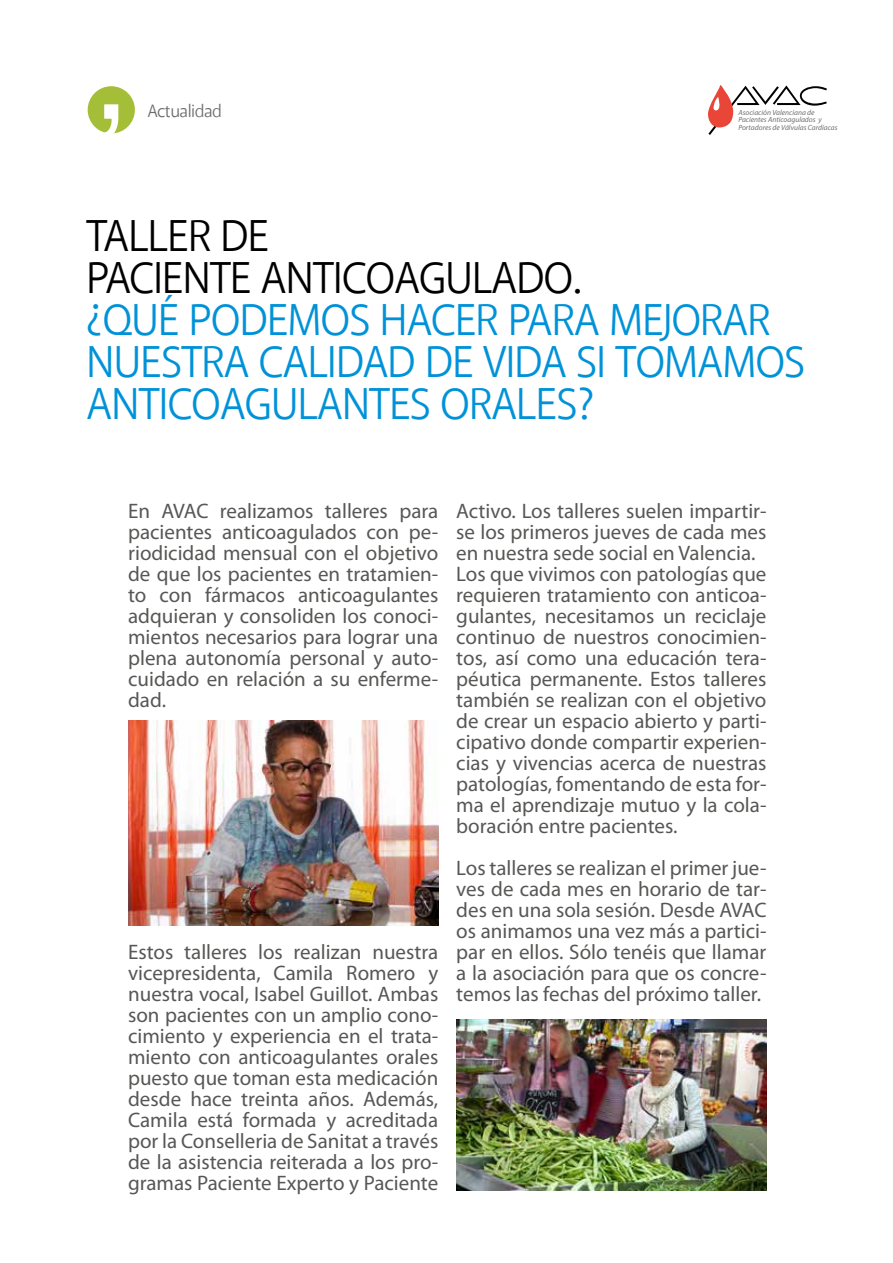
<style>
.page{position:relative;width:893px;height:1263px;background:#fff}
.page>*{position:absolute;margin:0;border:0;box-sizing:border-box;transform-origin:0 0}
.t1{font:45px/42px "Akagi";letter-spacing:-.03em;color:#0092d8}
.t2{font:45px/42px "Akagi";letter-spacing:-.03em;color:#000}
.t3{font:21px/21px "Myriad Pro";color:#575756;text-align:justify}
.t4{font:18px "Akagi";letter-spacing:-.03em;color:#6c6b6e}
.t5{font:italic 7.5px/7.5px "Myriad Pro";color:#706f6f}
</style>
<div class="page">
<svg style="left:708px;top:85px;width:119px;height:50px"></svg>
<div style="left:88px;top:86px;width:47px;height:47px;background:#a5be38;border-radius:50%"></div>
<svg style="left:104px;top:104px;width:14px;height:30px"></svg>
<img style="left:128px;top:720px;width:310px;height:206px">
<img style="left:456px;top:1019px;width:310px;height:172px">
<p class="t4" style="left:148px;top:100px;width:76px">Actualidad</p>
<p class="t5" style="left:738px;top:109px;width:101px">Asociación Valenciana de<br>Pacientes Anticoagulados y<br>Portadores de Válvulas Cardíacas</p>
<h1 class="t2" style="left:86px;top:214px;width:497px">TALLER DE<br>PACIENTE ANTICOAGULADO.</h1>
<h1 class="t1" style="left:86px;top:298px;width:721px">¿QUÉ PODEMOS HACER PARA MEJORAR<br>NUESTRA CALIDAD DE VIDA SI TOMAMOS<br>ANTICOAGULANTES ORALES?</h1>
<p class="t3" style="left:128px;top:500px;width:312px">En AVAC realizamos talleres para pacientes anticoagulados con pe&shy;riodicidad mensual con el objetivo de que los pacientes en tratamien&shy;to con fármacos anticoagulantes adquieran y consoliden los conoci&shy;mientos necesarios para lograr una plena autonomía personal y auto&shy;cuidado en relación a su enferme&shy;dad.</p>
<p class="t3" style="left:128px;top:941px;width:312px">Estos talleres los realizan nuestra vicepresidenta, Camila Romero y nuestra vocal, Isabel Guillot. Ambas son pacientes con un amplio cono&shy;cimiento y experiencia en el trata&shy;miento con anticoagulantes orales puesto que toman esta medicación desde hace treinta años. Además, Camila está formada y acreditada por la Conselleria de Sanitat a través de la asistencia reiterada a los pro&shy;gramas Paciente Experto y Paciente</p>
<p class="t3" style="left:456px;top:500px;width:312px;text-align:left">Activo. Los talleres suelen impartir&shy;se los primeros jueves de cada mes en nuestra sede social en Valencia.<br>Los que vivimos con patologías que requieren tratamiento con anticoa&shy;gulantes, necesitamos un reciclaje continuo de nuestros conocimien&shy;tos, así como una educación tera&shy;péutica permanente. Estos talleres también se realizan con el objetivo de crear un espacio abierto y parti&shy;cipativo donde compartir experien&shy;cias y vivencias acerca de nuestras patologías, fomentando de esta for&shy;ma el aprendizaje mutuo y la cola&shy;boración entre pacientes.</p>
<p class="t3" style="left:456px;top:857px;width:312px">Los talleres se realizan el primer jue&shy;ves de cada mes en horario de tar&shy;des en una sola sesión. Desde AVAC os animamos una vez más a partici&shy;par en ellos. Sólo tenéis que llamar a la asociación para que os concre&shy;temos las fechas del próximo taller.</p>
</div>
